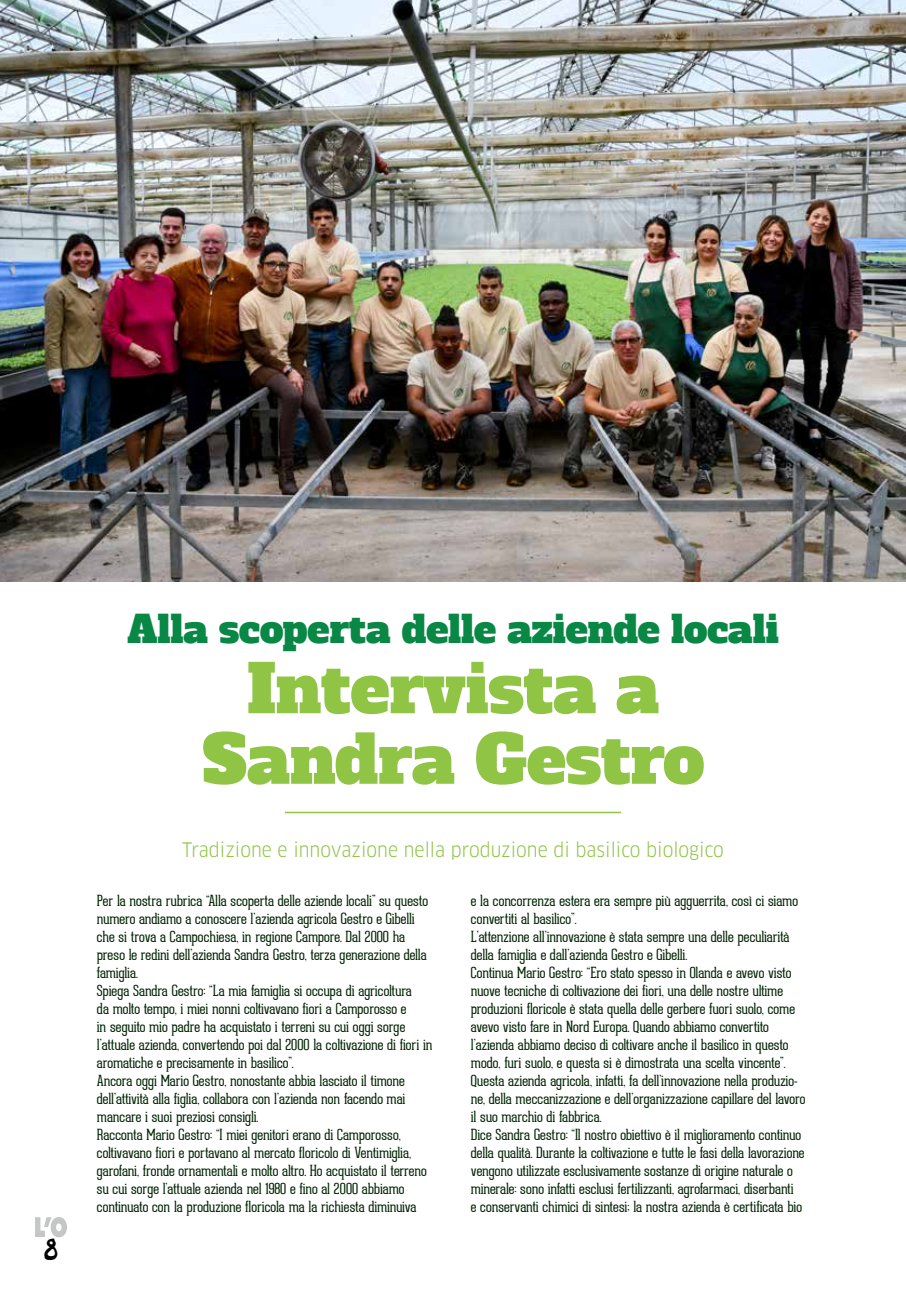
<style>
.page{position:relative;width:906px;height:1289px;background:#fff}
.page>*{position:absolute;margin:0;border:0;box-sizing:border-box;transform-origin:0 0}
.t1{font:66px/70.5px "Alfa Slab One";color:#8fc445;text-align:center}
.t2{font:37.5px "Alfa Slab One";color:#088745}
.t3{font:21.6px "Mink";color:#020203}
.t4{font:19.5px "Clan Pro Narr";color:#8fc445}
.t5{font:100 15px/18px "Geared Slab";letter-spacing:-.005em;color:#002403}
</style>
<div class="page">
<svg style="left:35px;top:1217px;width:32px;height:20px"></svg>
<img style="left:0;top:0;width:906px;height:581px">
<hr style="left:285px;top:811px;width:336px;height:2px;background:#8fc445">
<h3 class="t3" style="left:44px;top:1237px;width:16px">8</h3>
<h2 class="t2" style="left:127px;top:604px;width:653px">Alla scoperta delle aziende locali</h2>
<h1 class="t1" style="left:202px;top:654px;width:504px">Intervista a<br>Sandra Gestro</h1>
<h3 class="t4" style="left:182px;top:837px;width:543px">Tradizione e innovazione nella produzione di basilico biologico</h3>
<p class="t5" style="left:97px;top:892px;width:337px">Per la nostra rubrica “Alla scoperta delle aziende locali” su questo numero andiamo a conoscere l’azienda agricola Gestro e Gibelli che si trova a Campochiesa, in regione Campore. Dal 2000 ha preso le redini dell’azienda Sandra Gestro, terza generazione della famiglia.<br>Spiega Sandra Gestro: “La mia famiglia si occupa di agricoltura<br>da molto tempo, i miei nonni coltivavano fiori a Camporosso e<br>in seguito mio padre ha acquistato i terreni su cui oggi sorge l’attuale azienda, convertendo poi dal 2000 la coltivazione di fiori in aromatiche e precisamente in basilico”.<br>Ancora oggi Mario Gestro, nonostante abbia lasciato il timone dell’attività alla figlia, collabora con l’azienda non facendo mai mancare i suoi preziosi consigli.<br>Racconta Mario Gestro: “I miei genitori erano di Camporosso, coltivavano fiori e portavano al mercato floricolo di Ventimiglia, garofani, fronde ornamentali e molto altro. Ho acquistato il terreno su cui sorge l’attuale azienda nel 1980 e fino al 2000 abbiamo continuato con la produzione floricola ma la richiesta diminuiva</p>
<p class="t5" style="left:471px;top:892px;width:336px">e la concorrenza estera era sempre più agguerrita, così ci siamo convertiti al basilico”.<br>L’attenzione all’innovazione è stata sempre una delle peculiarità della famiglia e dall’azienda Gestro e Gibelli.<br>Continua Mario Gestro: “Ero stato spesso in Olanda e avevo visto nuove tecniche di coltivazione dei fiori, una delle nostre ultime produzioni floricole è stata quella delle gerbere fuori suolo, come avevo visto fare in Nord Europa. Quando abbiamo convertito l’azienda abbiamo deciso di coltivare anche il basilico in questo modo, furi suolo, e questa si è dimostrata una scelta vincente”.<br>Questa azienda agricola, infatti, fa dell’innovazione nella produzio&shy;ne, della meccanizzazione e dell’organizzazione capillare del lavoro il suo marchio di fabbrica.<br>Dice Sandra Gestro: “Il nostro obiettivo è il miglioramento continuo della qualità. Durante la coltivazione e tutte le fasi della lavorazione vengono utilizzate esclusivamente sostanze di origine naturale o minerale: sono infatti esclusi fertilizzanti, agrofarmaci, diserbanti<br>e conservanti chimici di sintesi; la nostra azienda è certificata bio</p>
</div>
